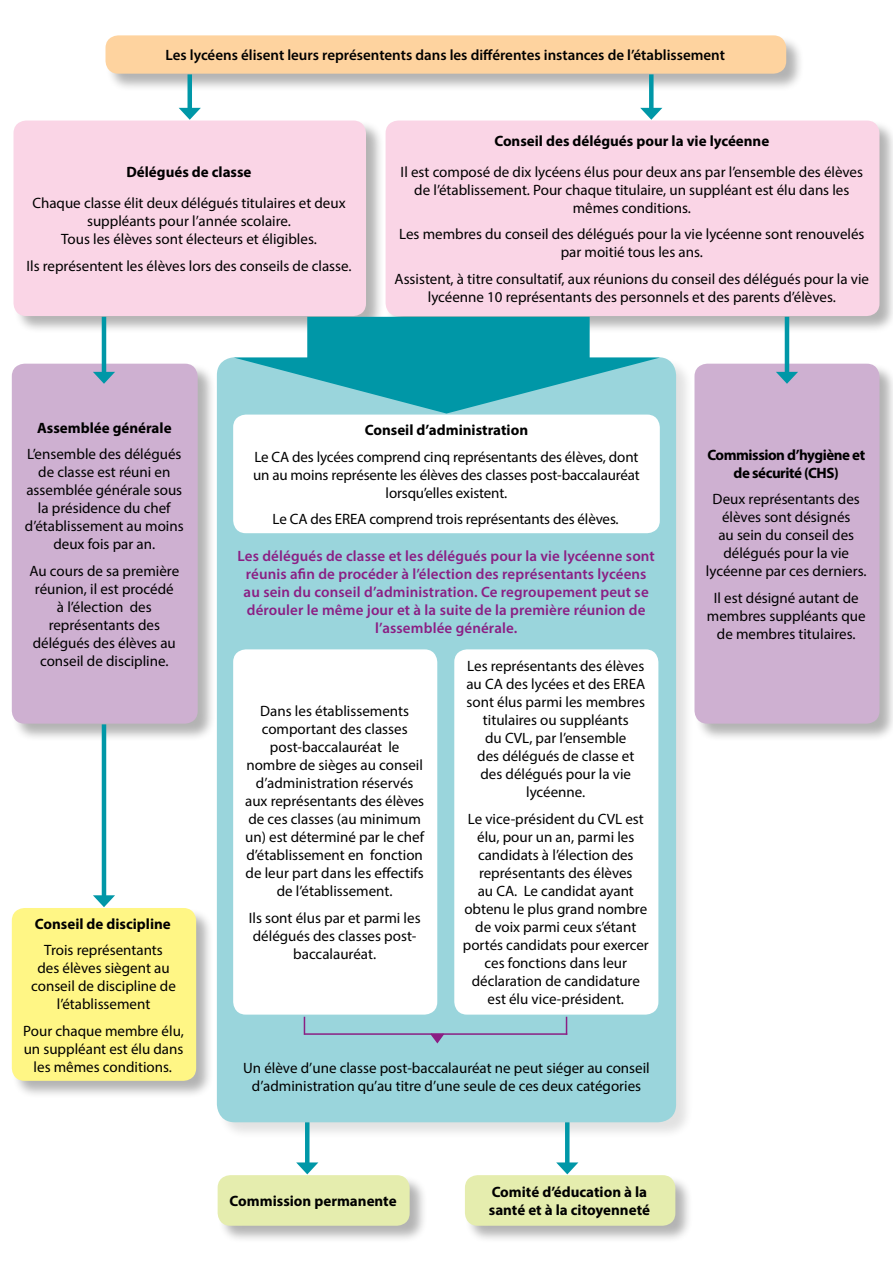
<style>
.page{position:relative;width:893px;height:1263px;background:#fff}
.page>*{position:absolute;margin:0;border:0;box-sizing:border-box;transform-origin:0 0}
.t1{font:15px/18px "Myriad Pro";color:#000;text-align:center}
.t2{font:600 15px/18px "Myriad Pro";letter-spacing:.01em;color:#8b1f84;text-align:center}
.t3{font:700 15px/18px "Myriad Pro";color:#000}
.t4{font:600 15px "Myriad Pro";color:#000}
.t5{font:700 15px/18px "Myriad Pro";letter-spacing:-.03em;color:#000;text-align:center}
</style>
<div class="page">
<div style="left:105px;top:35px;width:699px;height:57px;background:#000;opacity:.3"></div>
<div style="left:105px;top:35px;width:681px;height:39px;background:#fed39f;border-radius:13px"></div>
<div style="left:13px;top:120px;width:371px;height:214px;background:#000;opacity:.3"></div>
<div style="left:14px;top:121px;width:352px;height:195px;background:#fad5e6;border-radius:13px"></div>
<div style="left:12px;top:363px;width:204px;height:379px;background:#000;opacity:.3"></div>
<div style="left:12px;top:364px;width:186px;height:360px;background:#ceb0d1;border-radius:13px"></div>
<div style="left:694px;top:363px;width:199px;height:379px;background:#000;opacity:.3"></div>
<div style="left:694px;top:364px;width:185px;height:360px;background:#ceb0d1;border-radius:13px"></div>
<div style="left:12px;top:908px;width:202px;height:191px;background:#000;opacity:.3"></div>
<div style="left:12px;top:908px;width:184px;height:173px;background:#fff685;border-radius:13px"></div>
<div style="left:218px;top:1175px;width:210px;height:69px;background:#000;opacity:.3"></div>
<div style="left:218px;top:1175px;width:192px;height:51px;background:#e5edae;border-radius:13px"></div>
<div style="left:465px;top:1175px;width:229px;height:69px;background:#000;opacity:.3"></div>
<div style="left:465px;top:1175px;width:210px;height:51px;background:#e5edae;border-radius:13px"></div>
<div style="left:217px;top:357px;width:477px;height:784px;background:#000;opacity:.3"></div>
<div style="left:217px;top:357px;width:459px;height:765px;background:#9ad5dc;border-radius:18px"></div>
<div style="left:233px;top:649px;width:204px;height:365px;background:#fff;border-radius:13px"></div>
<div style="left:454px;top:649px;width:204px;height:365px;background:#fff;border-radius:13px"></div>
<div style="left:233px;top:415px;width:427px;height:118px;background:#fff;border-radius:13px"></div>
<div style="left:385px;top:120px;width:508px;height:214px;background:#000;opacity:.3"></div>
<div style="left:386px;top:121px;width:493px;height:195px;background:#fad5e6;border-radius:13px"></div>
<hr style="left:305px;top:1122px;width:4px;height:44px;background:#0097a7">
<svg style="left:296px;top:1162px;width:22px;height:12px"></svg>
<hr style="left:102px;top:724px;width:4px;height:175px;background:#0097a7">
<svg style="left:93px;top:895px;width:22px;height:12px"></svg>
<hr style="left:565px;top:1122px;width:4px;height:44px;background:#0097a7">
<svg style="left:556px;top:1162px;width:22px;height:12px"></svg>
<hr style="left:785px;top:317px;width:4px;height:59px;background:#0097a7">
<svg style="left:776px;top:372px;width:22px;height:12px"></svg>
<div style="left:649px;top:74px;width:5px;height:38px;background:#0097a7"></div>
<svg style="left:640px;top:108px;width:22px;height:12px"></svg>
<div style="left:187px;top:74px;width:5px;height:38px;background:#0097a7"></div>
<svg style="left:179px;top:108px;width:22px;height:12px"></svg>
<hr style="left:102px;top:317px;width:4px;height:59px;background:#0097a7">
<svg style="left:93px;top:372px;width:22px;height:12px"></svg>
<hr style="left:304px;top:1033px;width:263px;height:2px;background:#8b1f84">
<svg style="left:304px;top:1017px;width:1px;height:18px"></svg>
<svg style="left:566px;top:1017px;width:1px;height:16px"></svg>
<svg style="left:429px;top:1033px;width:17px;height:11px"></svg>
<svg style="left:234px;top:317px;width:426px;height:97px"></svg>
<p class="t4" style="left:166px;top:46px;width:561px">Les lycéens élisent leurs représentents dans les différentes instances de l’établissement</p>
<p class="t3" style="left:126px;top:163px;width:127px">Délégués de classe</p>
<p class="t1" style="left:32px;top:194px;width:315px">Chaque classe élit deux délégués titulaires et deux suppléants pour l’année scolaire.</p>
<p class="t1" style="left:61px;top:230px;width:257px">Tous les élèves sont électeurs et éligibles.</p>
<p class="t1" style="left:26px;top:256px;width:327px">Ils représentent les élèves lors des conseils de classe.</p>
<p class="t3" style="left:494px;top:131px;width:276px">Conseil des délégués pour la vie lycéenne</p>
<p class="t1" style="left:401px;top:163px;width:464px">Il est composé de dix lycéens élus pour deux ans par l’ensemble des élèves de l’établissement. Pour chaque titulaire, un suppléant est élu dans les mêmes conditions.</p>
<p class="t1" style="left:399px;top:225px;width:467px">Les membres du conseil des délégués pour la vie lycéenne sont renouvelés par moitié tous les ans.</p>
<p class="t1" style="left:395px;top:270px;width:476px">Assistent, à titre consultatif, aux réunions du conseil des délégués pour la vie lycéenne 10 représentants des personnels et des parents d’élèves.</p>
<p class="t3" style="left:37px;top:418px;width:136px">Assemblée générale</p>
<p class="t1" style="left:25px;top:445px;width:160px">L’ensemble des délégués de classe est réuni en assemblée générale sous la présidence du chef d’établissement au moins deux fois par an.</p>
<p class="t1" style="left:29px;top:561px;width:151px">Au cours de sa première réunion, il est procédé<br>à l’élection des représentants des délégués des élèves au conseil de discipline.</p>
<p class="t3" style="left:35px;top:914px;width:138px">Conseil de discipline</p>
<p class="t1" style="left:31px;top:941px;width:146px">Trois représentants<br>des élèves siègent au conseil de discipline de l’établissement</p>
<p class="t1" style="left:23px;top:1021px;width:162px">Pour chaque membre élu, un suppléant est élu dans les mêmes conditions.</p>
<p class="t3" style="left:365px;top:420px;width:165px">Conseil d’administration</p>
<p class="t1" style="left:253px;top:447px;width:388px">Le CA des lycées comprend cinq représentants des élèves, dont un au moins représente les élèves des classes post-baccalauréat lorsqu’elles existent.</p>
<p class="t1" style="left:273px;top:510px;width:348px">Le CA des EREA comprend trois représentants des élèves.</p>
<p class="t2" style="left:237px;top:546px;width:419px">Les délégués de classe et les délégués pour la vie lycéenne sont réunis afin de procéder à l’élection des représentants lycéens au sein du conseil d’administration. Ce regroupement peut se dérouler le même jour et à la suite de la première réunion de l’assemblée générale.</p>
<p class="t1" style="left:245px;top:702px;width:181px">Dans les établissements comportant des classes post-baccalauréat le nombre de sièges au conseil d’administration réservés aux représentants des élèves de ces classes (au minimum un) est déterminé par le chef d’établissement en fonction de leur part dans les effectifs de l’établissement.</p>
<p class="t1" style="left:249px;top:909px;width:173px">Ils sont élus par et parmi les délégués des classes post&shy;baccalauréat.</p>
<p class="t1" style="left:466px;top:657px;width:180px">Les représentants des élèves au CA des lycées et des EREA sont élus parmi les membres titulaires ou suppléants<br>du CVL, par l’ensemble<br>des délégués de classe et des délégués pour la vie lycéenne.</p>
<p class="t1" style="left:463px;top:810px;width:187px">Le vice-président du CVL est élu, pour un an, parmi les candidats à l’élection des représentants des élèves<br>au CA. Le candidat ayant obtenu le plus grand nombre de voix parmi ceux s’étant portés candidats pour exercer ces fonctions dans leur déclaration de candidature est élu vice-président.</p>
<p class="t1" style="left:243px;top:1058px;width:408px">Un élève d’une classe post-baccalauréat ne peut siéger au conseil d’administration qu’au titre d’une seule de ces deux catégories</p>
<p class="t3" style="left:230px;top:1191px;width:169px">Commission permanente</p>
<p class="t3" style="left:489px;top:1182px;width:163px">Comité d’éducation à la santé et à la citoyenneté</p>
<p class="t5" style="left:707px;top:445px;width:159px">Commission d’hygiène et de sécurité (CHS)</p>
<p class="t1" style="left:706px;top:490px;width:162px">Deux représentants des élèves sont désignés<br>au sein du conseil des délégués pour la vie lycéenne par ces derniers.</p>
<p class="t1" style="left:707px;top:588px;width:160px">Il est désigné autant de membres suppléants que de membres titulaires.</p>
</div>
